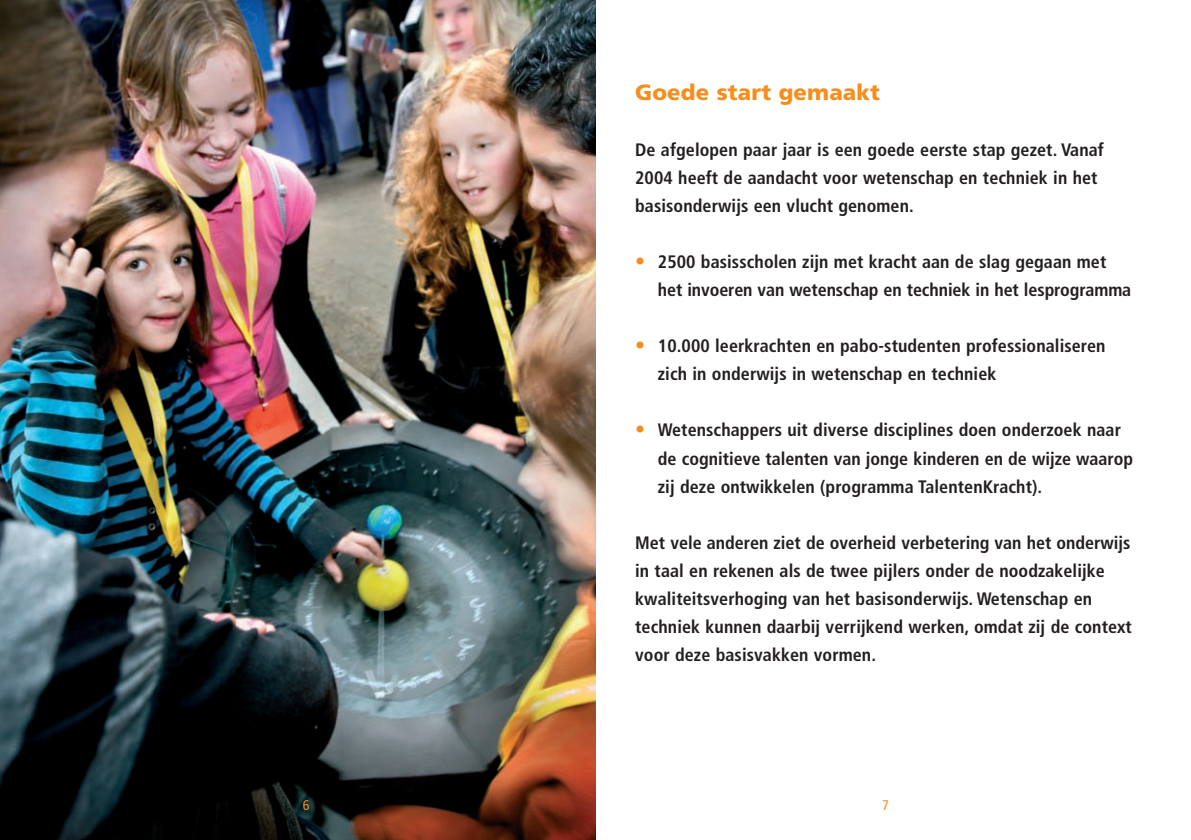
<style>
.page{position:relative;width:1191px;height:840px;background:#fff}
.page>*{position:absolute;margin:0;border:0;box-sizing:border-box;transform-origin:0 0}
.t1{font:900 22px "Frutiger";letter-spacing:.005em;color:#f68e1e}
.t2{font:700 condensed 18px/28px "Frutiger";letter-spacing:.005em;color:#231f20}
.t3{font:condensed 14px "Frutiger";color:#f68e1e}
.s1{font-size:20px;color:#f68e1e}
</style>
<div class="page">
<img style="left:0;top:0;width:595px;height:839px">
<p class="t1" style="left:635px;top:84px;width:246px">Goede start gemaakt</p>
<p class="t2" style="left:635px;top:137px;width:470px">De afgelopen paar jaar is een goede eerste stap gezet. Vanaf<br>2004 heeft de aandacht voor wetenschap en techniek in het basisonderwijs een vlucht genomen.</p>
<p class="t2" style="left:658px;top:249px;width:475px;text-indent:-23px"><span class="s1">•</span> 2500 basisscholen zijn met kracht aan de slag gegaan met het invoeren van wetenschap en techniek in het lesprogramma</p>
<p class="t2" style="left:658px;top:333px;width:449px;text-indent:-23px"><span class="s1">•</span> 10.000 leerkrachten en pabo-studenten professionaliseren zich in onderwijs in wetenschap en techniek</p>
<p class="t2" style="left:658px;top:417px;width:476px;text-indent:-23px"><span class="s1">•</span> Wetenschappers uit diverse disciplines doen onderzoek naar de cognitieve talenten van jonge kinderen en de wijze waarop zij deze ontwikkelen (programma TalentenKracht).</p>
<p class="t2" style="left:635px;top:529px;width:498px">Met vele anderen ziet de overheid verbetering van het onderwijs in taal en rekenen als de twee pijlers onder de noodzakelijke kwaliteitsverhoging van het basisonderwijs. Wetenschap en techniek kunnen daarbij verrijkend werken, omdat zij de context voor deze basisvakken vormen.</p>
<p class="t3" style="left:303px;top:798px;width:8px">6</p>
<p class="t3" style="left:882px;top:798px;width:8px">7</p>
</div>
